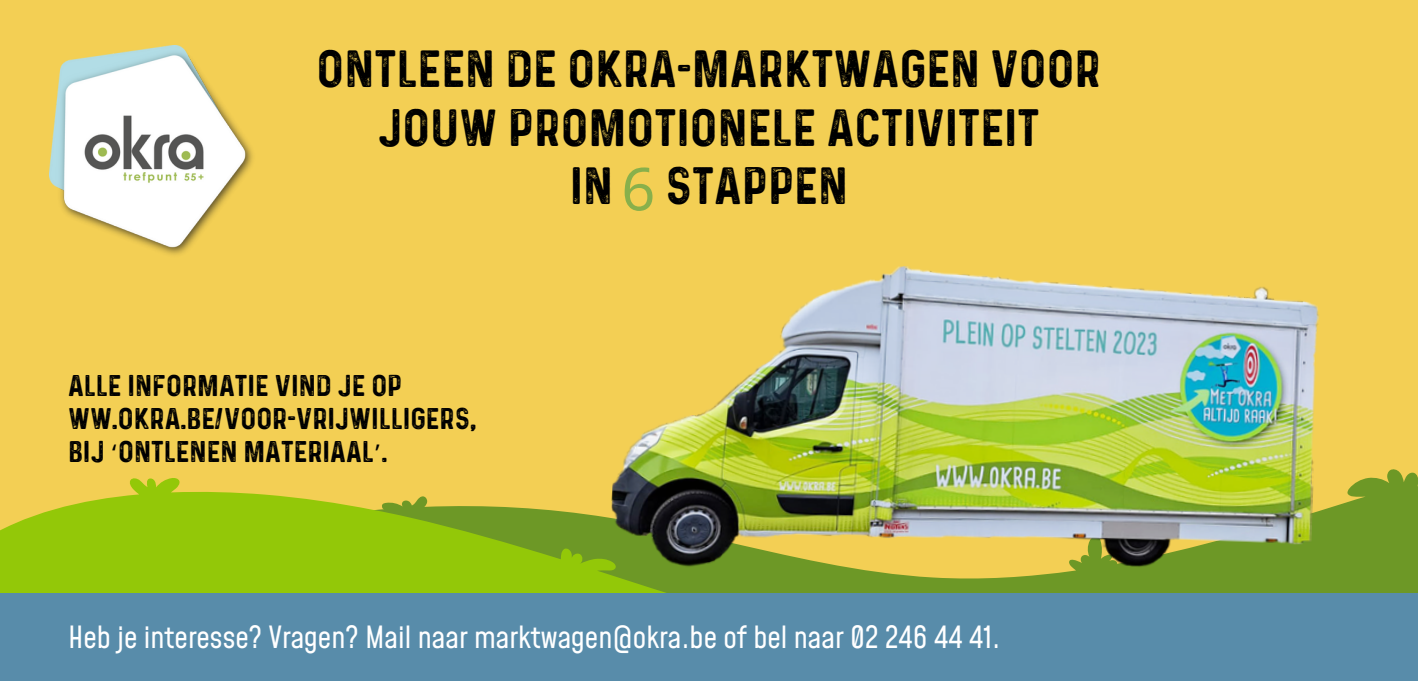
<style>
.page{position:relative;width:1418px;height:681px;background:#f3cf54}
.page>*{position:absolute;margin:0;border:0;box-sizing:border-box;transform-origin:0 0}
.t1{font:59.2px "Noto Sans";color:#88b04b}
.t2{font:41.8px "Prequel Demo";color:#000}
.t3{font:30px "Mohave";color:#fff}
.t4{font:24px/33px "Prequel Demo";color:#000}
.s1{font-family:"Noto Sans Gurmukhi"}
</style>
<div class="page">
<svg style="left:0;top:477px;width:1418px;height:116px;fill:#93c808"></svg>
<img style="left:609px;top:266px;width:711px;height:323px">
<img style="left:49px;top:46px;width:204px;height:209px">
<div style="left:0;top:593px;width:1418px;height:88px;background:#588caa"></div>
<p class="t2" style="left:317px;top:46px;width:786px">ONTLEEN DE OKRA-MARKTWAGEN VOOR</p>
<p class="t2" style="left:378px;top:104px;width:663px">JOUW PROMOTIONELE ACTIVITEIT</p>
<p class="t2" style="left:570px;top:163px;width:45px">IN</p>
<p class="t1" style="left:621px;top:147px;width:35px">6</p>
<p class="t2" style="left:665px;top:163px;width:184px">STAPPEN</p>
<p class="t4" style="left:68px;top:371px;width:410px">ALLE INFORMATIE VIND JE OP<br>WW.OKRA.BE/VOOR-VRIJWILLIGERS,<br>BIJ <span class="s1">‘</span>ONTLENEN MATERIAAL<span class="s1">’</span>.</p>
<p class="t3" style="left:68px;top:619px;width:934px">Heb je interesse? Vragen? Mail naar marktwagen@okra.be of bel naar 02 246 44 41.</p>
</div>
